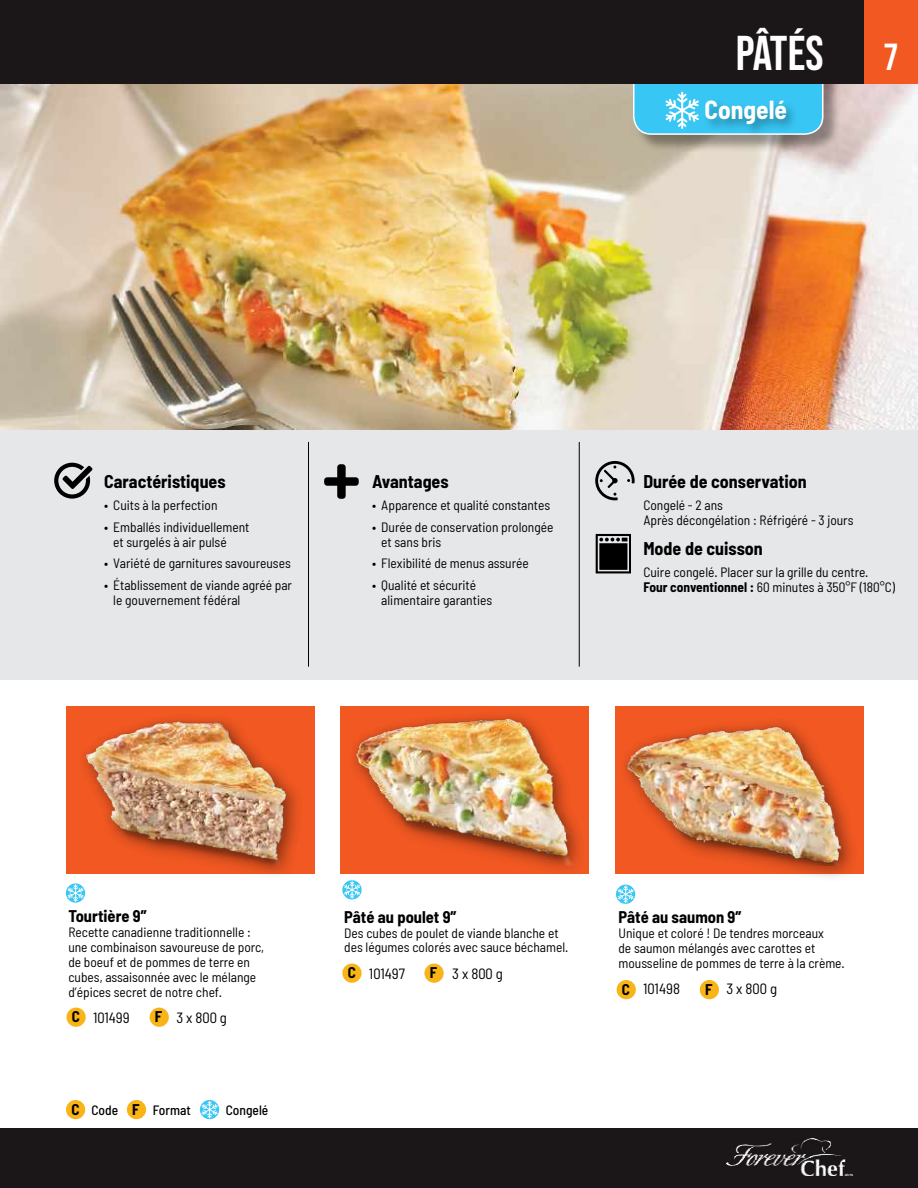
<style>
.page{position:relative;width:918px;height:1188px;background:#fff}
.page>*{position:absolute;margin:0;border:0;box-sizing:border-box;transform-origin:0 0}
.t1{font:48.6px "Bebas Neue";letter-spacing:-.02em;color:#fff}
.t2{font:700 semi-condensed 25.5px "Barlow";color:#fff}
.t3{font:700 semi-condensed 18px "Barlow";color:#000}
.t4{font:700 semi-condensed 16.5px "Barlow";color:#000}
.t5{font:semi-condensed 14.85px "Barlow";color:#000}
.t6{font:semi-condensed 13.5px/15px "Barlow";color:#000}
.t7{font:500 semi-condensed 13.5px "Barlow";color:#000}
.s1{font-size:37.5px}
.s2{font-weight:700}
.s3{font-weight:700;font-size:15.15px}
</style>
<div class="page">
<div style="left:0;top:1128px;width:918px;height:60px;background:#1b1718"></div>
<img style="left:726px;top:1138px;width:126px;height:38px">
<div style="left:66px;top:1100px;width:19px;height:19px;background:#f9b417;border-radius:50%"></div>
<div style="left:127px;top:1100px;width:19px;height:19px;background:#f9b417;border-radius:50%"></div>
<svg style="left:200px;top:1100px;width:19px;height:19px"></svg>
<svg style="left:202px;top:1101px;width:16px;height:18px"></svg>
<div style="left:0;top:429px;width:918px;height:251px;background:#e6e7e8"></div>
<div style="left:66px;top:1008px;width:20px;height:19px;background:#f9b417;border-radius:50%"></div>
<div style="left:150px;top:1008px;width:19px;height:19px;background:#f9b417;border-radius:50%"></div>
<div style="left:342px;top:964px;width:20px;height:19px;background:#f9b417;border-radius:50%"></div>
<div style="left:424px;top:964px;width:20px;height:19px;background:#f9b417;border-radius:50%"></div>
<div style="left:617px;top:980px;width:19px;height:19px;background:#f9b417;border-radius:50%"></div>
<div style="left:700px;top:980px;width:19px;height:19px;background:#f9b417;border-radius:50%"></div>
<img style="left:0;top:83px;width:918px;height:347px">
<svg style="left:54px;top:463px;width:38px;height:36px"></svg>
<svg style="left:324px;top:464px;width:35px;height:35px"></svg>
<svg style="left:595px;top:461px;width:39px;height:39px"></svg>
<hr style="left:308px;top:442px;width:1px;height:225px;background:#000">
<hr style="left:579px;top:442px;width:1px;height:225px;background:#000">
<svg style="left:596px;top:534px;width:35px;height:39px"></svg>
<div style="left:599px;top:543px;width:28px;height:27px;background:#000"></div>
<div style="left:66px;top:706px;width:248px;height:167px;background:#f15822"></div>
<div style="left:76px;top:712px;width:230px;height:170px;background:#000;opacity:.46"></div>
<img style="left:75px;top:715px;width:236px;height:163px">
<div style="left:341px;top:706px;width:248px;height:167px;background:#f15822"></div>
<div style="left:347px;top:709px;width:240px;height:173px;background:#000;opacity:.46"></div>
<img style="left:347px;top:712px;width:229px;height:155px">
<div style="left:616px;top:706px;width:248px;height:168px;background:#f15822"></div>
<div style="left:618px;top:717px;width:241px;height:167px;background:#000;opacity:.46"></div>
<img style="left:618px;top:717px;width:235px;height:148px">
<svg style="left:66px;top:883px;width:19px;height:20px"></svg>
<svg style="left:68px;top:884px;width:16px;height:18px"></svg>
<svg style="left:342px;top:880px;width:20px;height:20px"></svg>
<svg style="left:344px;top:881px;width:16px;height:18px"></svg>
<svg style="left:616px;top:885px;width:19px;height:19px"></svg>
<svg style="left:618px;top:885px;width:16px;height:18px"></svg>
<div style="left:634px;top:34px;width:207px;height:118px;background:#000;opacity:.36"></div>
<div style="left:634px;top:34px;width:189px;height:100px;background:#38c6f4;border-radius:18px"></div>
<div style="left:633px;top:33px;width:191px;height:102px;border:2px solid #fff;border-radius:18px"></div>
<div style="left:702px;top:98px;width:97px;height:39px;background:#000;opacity:.34"></div>
<svg style="left:665px;top:92px;width:34px;height:37px"></svg>
<div style="left:0;top:0;width:918px;height:83px;background:#1b1718"></div>
<div style="left:864px;top:0;width:54px;height:83px;background:#f15822"></div>
<h1 class="t1" style="left:736px;top:26px;width:164px">pâtés <span class="s1">7</span></h1>
<h2 class="t2" style="left:704px;top:94px;width:84px">Congelé</h2>
<h3 class="t3" style="left:104px;top:470px;width:123px">Caractéristiques</h3>
<p class="t6" style="left:104px;top:497px;width:115px">• Cuits à la perfection</p>
<p class="t6" style="left:113px;top:519px;width:138px;text-indent:-9px">• Emballés individuellement et surgelés à air pulsé</p>
<p class="t6" style="left:104px;top:556px;width:188px">• Variété de garnitures savoureuses</p>
<p class="t6" style="left:113px;top:577px;width:180px;text-indent:-9px">• Établissement de viande agréé par le gouvernement fédéral</p>
<h3 class="t3" style="left:372px;top:470px;width:78px">Avantages</h3>
<p class="t6" style="left:372px;top:497px;width:179px">• Apparence et qualité constantes</p>
<p class="t6" style="left:381px;top:519px;width:174px;text-indent:-9px">• Durée de conservation prolongée et sans bris</p>
<p class="t6" style="left:372px;top:556px;width:158px">• Flexibilité de menus assurée</p>
<p class="t6" style="left:381px;top:577px;width:112px;text-indent:-9px">• Qualité et sécurité alimentaire garanties</p>
<h3 class="t3" style="left:643px;top:470px;width:165px">Durée de conservation</h3>
<p class="t6" style="left:643px;top:497px;width:212px">Congelé - 2 ans<br>Après décongélation : Réfrigéré - 3 jours</p>
<h3 class="t3" style="left:643px;top:537px;width:121px">Mode de cuisson</h3>
<p class="t6" style="left:643px;top:564px;width:253px">Cuire congelé. Placer sur la grille du centre.<br><span class="s2">Four conventionnel :</span> 60 minutes à 350°F (180°C)</p>
<p class="t4" style="left:68px;top:905px;width:80px">Tourtière 9”</p>
<p class="t6" style="left:68px;top:924px;width:197px">Recette canadienne traditionnelle : une combinaison savoureuse de porc, de boeuf et de pommes de terre en cubes, assaisonnée avec le mélange d’épices secret de notre chef.</p>
<p class="t5" style="left:72px;top:1008px;width:59px"><span class="s3">C</span> 101499</p>
<p class="t5" style="left:155px;top:1008px;width:74px"><span class="s3">F</span> 3 x 800 g</p>
<p class="t7" style="left:71px;top:1101px;width:121px"><span class="s3">C</span> Code <span class="s3">F</span> Format</p>
<p class="t7" style="left:226px;top:1101px;width:44px">Congelé</p>
<p class="t4" style="left:344px;top:906px;width:114px">Pâté au poulet 9”</p>
<p class="t6" style="left:344px;top:925px;width:226px">Des cubes de poulet de viande blanche et des légumes colorés avec sauce béchamel.</p>
<p class="t5" style="left:348px;top:964px;width:59px"><span class="s3">C</span> 101497</p>
<p class="t5" style="left:430px;top:964px;width:75px"><span class="s3">F</span> 3 x 800 g</p>
<p class="t4" style="left:618px;top:906px;width:124px">Pâté au saumon 9”</p>
<p class="t6" style="left:618px;top:925px;width:228px">Unique et coloré ! De tendres morceaux<br>de saumon mélangés avec carottes et mousseline de pommes de terre à la crème.</p>
<p class="t5" style="left:622px;top:979px;width:60px"><span class="s3">C</span> 101498</p>
<p class="t5" style="left:705px;top:979px;width:74px"><span class="s3">F</span> 3 x 800 g</p>
</div>
